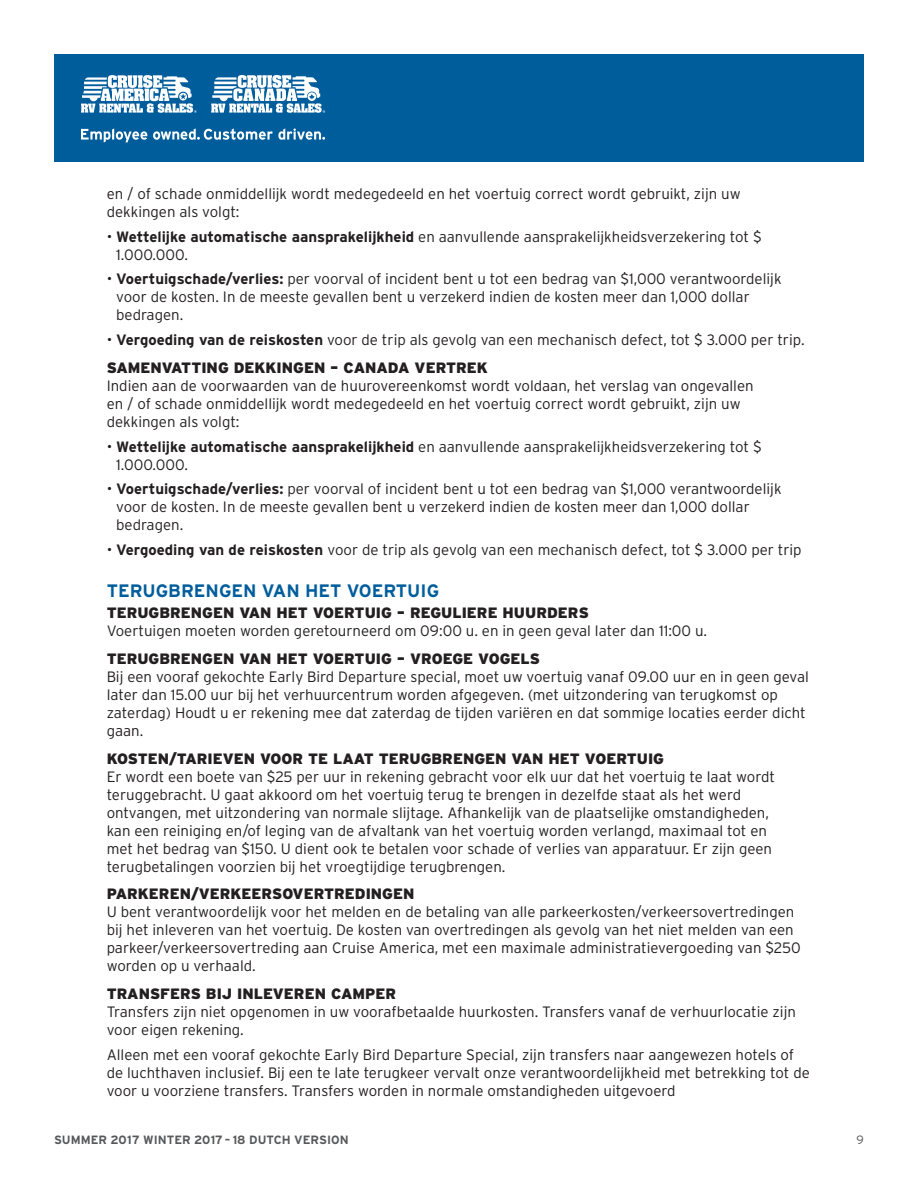
<style>
.page{position:relative;width:918px;height:1188px;background:#fff}
.page>*{position:absolute;margin:0;border:0;box-sizing:border-box;transform-origin:0 0}
.Blue_caps_Header{font:700 18px "Interstate";color:#005d9c}
.t1{font:300 15px/18px "Interstate";color:#231f20}
.black_bold_head{font:900 15px "Interstate";color:#231f20}
.t2{font:700 12px "Interstate";color:#57585a}
.t3{font:300 12px "Interstate";color:#57585a}
.s1{font-weight:700}
</style>
<div class="page">
<div style="left:54px;top:54px;width:810px;height:108px;background:#005d9c"></div>
<svg style="left:81px;top:128px;width:66px;height:14px"></svg>
<svg style="left:153px;top:128px;width:172px;height:12px"></svg>
<svg style="left:211px;top:75px;width:114px;height:38px"></svg>
<svg style="left:81px;top:75px;width:116px;height:38px"></svg>
<p class="t1" style="left:107px;top:185px;width:635px">en / of schade onmiddellijk wordt medegedeeld en het voertuig correct wordt gebruikt, zijn uw dekkingen als volgt:</p>
<p class="t1" style="left:116px;top:227px;width:647px;text-indent:-10px">• <span class="s1">Wettelijke automatische aansprakelijkheid</span> en aanvullende aansprakelijkheidsverzekering tot $<br>1.000.000.</p>
<p class="t1" style="left:116px;top:270px;width:667px;text-indent:-10px">• <span class="s1">Voertuigschade/verlies:</span> per voorval of incident bent u tot een bedrag van $1,000 verantwoordelijk voor de kosten. In de meeste gevallen bent u verzekerd indien de kosten meer dan 1,000 dollar bedragen.</p>
<p class="t1" style="left:107px;top:331px;width:699px">• <span class="s1">Vergoeding van de reiskosten</span> voor de trip als gevolg van een mechanisch defect, tot $ 3.000 per trip.</p>
<p class="black_bold_head" style="left:107px;top:359px;width:383px">SAMENVATTING DEKKINGEN – CANADA VERTREK</p>
<p class="t1" style="left:107px;top:377px;width:648px">Indien aan de voorwaarden van de huurovereenkomst wordt voldaan, het verslag van ongevallen en / of schade onmiddellijk wordt medegedeeld en het voertuig correct wordt gebruikt, zijn uw dekkingen als volgt:</p>
<p class="t1" style="left:116px;top:437px;width:647px;text-indent:-10px">• <span class="s1">Wettelijke automatische aansprakelijkheid</span> en aanvullende aansprakelijkheidsverzekering tot $<br>1.000.000.</p>
<p class="t1" style="left:116px;top:480px;width:667px;text-indent:-10px">• <span class="s1">Voertuigschade/verlies:</span> per voorval of incident bent u tot een bedrag van $1,000 verantwoordelijk voor de kosten. In de meeste gevallen bent u verzekerd indien de kosten meer dan 1,000 dollar bedragen.</p>
<p class="t1" style="left:107px;top:541px;width:696px">• <span class="s1">Vergoeding van de reiskosten</span> voor de trip als gevolg van een mechanisch defect, tot $ 3.000 per trip</p>
<p class="Blue_caps_Header" style="left:107px;top:581px;width:334px">TERUGBRENGEN VAN HET VOERTUIG</p>
<p class="black_bold_head" style="left:107px;top:604px;width:484px">TERUGBRENGEN VAN HET VOERTUIG – REGULIERE HUURDERS</p>
<p class="t1" style="left:107px;top:622px;width:602px">Voertuigen moeten worden geretourneerd om 09:00 u. en in geen geval later dan 11:00 u.</p>
<p class="black_bold_head" style="left:107px;top:650px;width:435px">TERUGBRENGEN VAN HET VOERTUIG – VROEGE VOGELS</p>
<p class="t1" style="left:107px;top:667px;width:704px">Bij een vooraf gekochte Early Bird Departure special, moet uw voertuig vanaf 09.00 uur en in geen geval later dan 15.00 uur bij het verhuurcentrum worden afgegeven. (met uitzondering van terugkomst op zaterdag) Houdt u er rekening mee dat zaterdag de tijden variëren en dat sommige locaties eerder dicht gaan.</p>
<p class="black_bold_head" style="left:107px;top:750px;width:559px">KOSTEN/TARIEVEN VOOR TE LAAT TERUGBRENGEN VAN HET VOERTUIG</p>
<p class="t1" style="left:107px;top:767px;width:670px">Er wordt een boete van $25 per uur in rekening gebracht voor elk uur dat het voertuig te laat wordt teruggebracht. U gaat akkoord om het voertuig terug te brengen in dezelfde staat als het werd ontvangen, met uitzondering van normale slijtage. Afhankelijk van de plaatselijke omstandigheden, kan een reiniging en/of leging van de afvaltank van het voertuig worden verlangd, maximaal tot en met het bedrag van $150. U dient ook te betalen voor schade of verlies van apparatuur. Er zijn geen terugbetalingen voorzien bij het vroegtijdige terugbrengen.</p>
<p class="black_bold_head" style="left:107px;top:885px;width:309px">PARKEREN/VERKEERSOVERTREDINGEN</p>
<p class="t1" style="left:107px;top:903px;width:696px">U bent verantwoordelijk voor het melden en de betaling van alle parkeerkosten/verkeersovertredingen bij het inleveren van het voertuig. De kosten van overtredingen als gevolg van het niet melden van een parkeer/verkeersovertreding aan Cruise America, met een maximale administratievergoeding van $250 worden op u verhaald.</p>
<p class="black_bold_head" style="left:107px;top:985px;width:291px">TRANSFERS BIJ INLEVEREN CAMPER</p>
<p class="t1" style="left:107px;top:1003px;width:691px">Transfers zijn niet opgenomen in uw voorafbetaalde huurkosten. Transfers vanaf de verhuurlocatie zijn voor eigen rekening.</p>
<p class="t1" style="left:107px;top:1045px;width:705px">Alleen met een vooraf gekochte Early Bird Departure Special, zijn transfers naar aangewezen hotels of de luchthaven inclusief. Bij een te late terugkeer vervalt onze verantwoordelijkheid met betrekking tot de voor u voorziene transfers. Transfers worden in normale omstandigheden uitgevoerd</p>
<p class="t2" style="left:54px;top:1133px;width:296px">SUMMER 2017 WINTER 2017 – 18 DUTCH VERSION</p>
<p class="t3" style="left:857px;top:1133px;width:9px">9</p>
</div>
